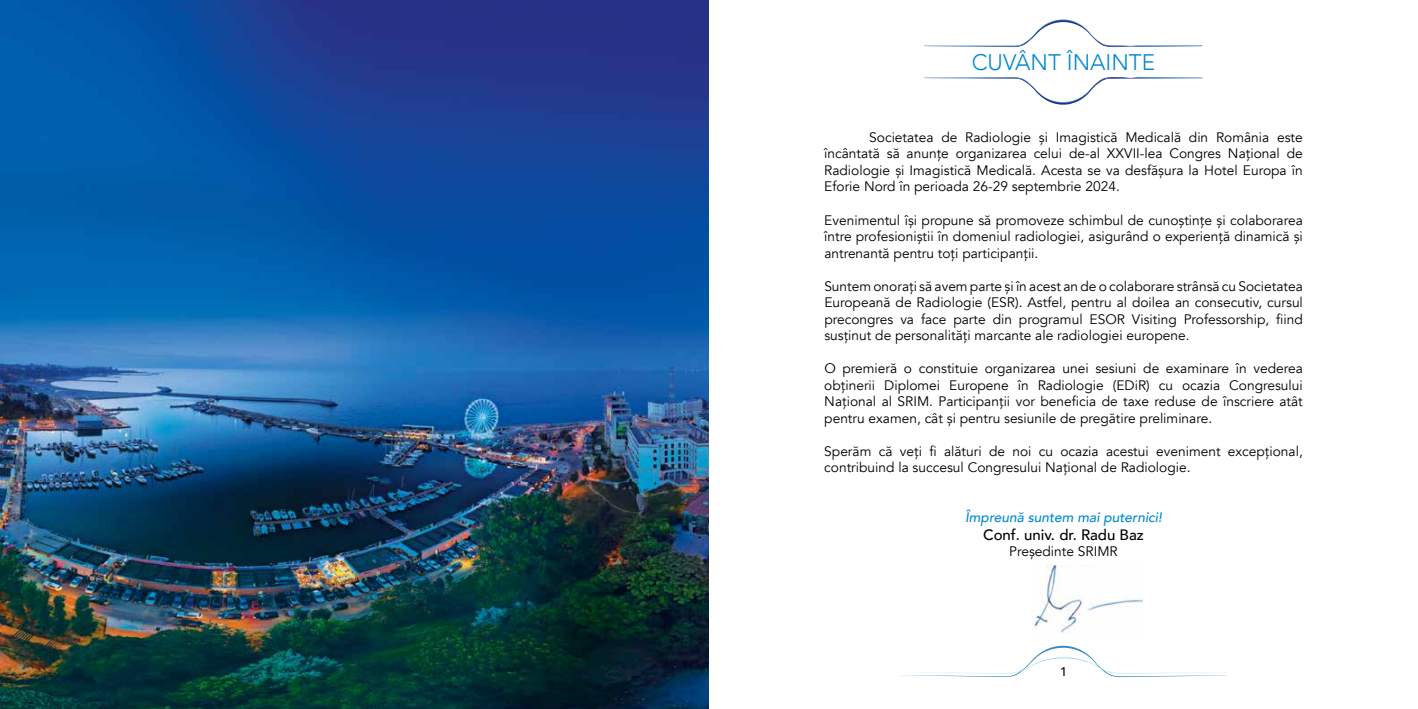
<style>
.page{position:relative;width:1418px;height:709px;background:#fff}
.page>*{position:absolute;margin:0;border:0;box-sizing:border-box;transform-origin:0 0}
.t1{font:300 22.5px "Avenir";color:#0089cf}
.t2{font:500 15px "Avenir";color:#000}
.t3{font:13.75px/16.5px "Avenir";color:#000;text-align:justify}
.t4{font:italic 500 13.75px "Avenir";color:#0089cf}
.t5{font:500 12.5px "Avenir";color:#000}
</style>
<div class="page">
<svg style="left:901px;top:645px;width:326px;height:32px"></svg>
<img style="left:0;top:0;width:709px;height:709px">
<svg style="left:924px;top:77px;width:278px;height:28px"></svg>
<svg style="left:924px;top:19px;width:278px;height:28px"></svg>
<img style="left:1032px;top:565px;width:110px;height:68px">
<h1 class="t1" style="left:971px;top:49px;width:185px">CUVÂNT ÎNAINTE</h1>
<p class="t3" style="left:824px;top:129px;width:480px;text-indent:45px">Societatea de Radiologie și Imagistică Medicală din România este încântată să anunțe organizarea celui de-al XXVII-lea Congres Național de Radiologie și Imagistică Medicală. Acesta se va desfășura la Hotel Europa în Eforie Nord în perioada 26-29 septembrie 2024.</p>
<p class="t3" style="left:824px;top:212px;width:480px">Evenimentul își propune să promoveze schimbul de cunoștințe și colaborarea între profesioniștii în domeniul radiologiei, asigurând o experiență dinamică și antrenantă pentru toți participanții.</p>
<p class="t3" style="left:824px;top:278px;width:480px">Suntem onorați să avem parte și în acest an de o colaborare strânsă cu Societatea Europeană de Radiologie (ESR). Astfel, pentru al doilea an consecutiv, cursul precongres va face parte din programul ESOR Visiting Professorship, fiind susținut de personalități marcante ale radiologiei europene.</p>
<p class="t3" style="left:824px;top:360px;width:480px">O premieră o constituie organizarea unei sesiuni de examinare în vederea obținerii Diplomei Europene în Radiologie (EDiR) cu ocazia Congresului Național al SRIM. Participanții vor beneficia de taxe reduse de înscriere atât pentru examen, cât și pentru sesiunile de pregătire preliminare.</p>
<p class="t3" style="left:824px;top:443px;width:480px">Sperăm că veți fi alături de noi cu ocazia acestui eveniment excepțional, contribuind la succesul Congresului Național de Radiologie.</p>
<p class="t4" style="left:965px;top:508px;width:198px">Împreună suntem mai puternici!</p>
<p class="t2" style="left:983px;top:521px;width:162px">Conf. univ. dr. Radu Baz</p>
<p class="t3" style="left:1009px;top:543px;width:110px">Președinte SRIMR</p>
<p class="t5" style="left:1060px;top:661px;width:8px">1</p>
</div>
